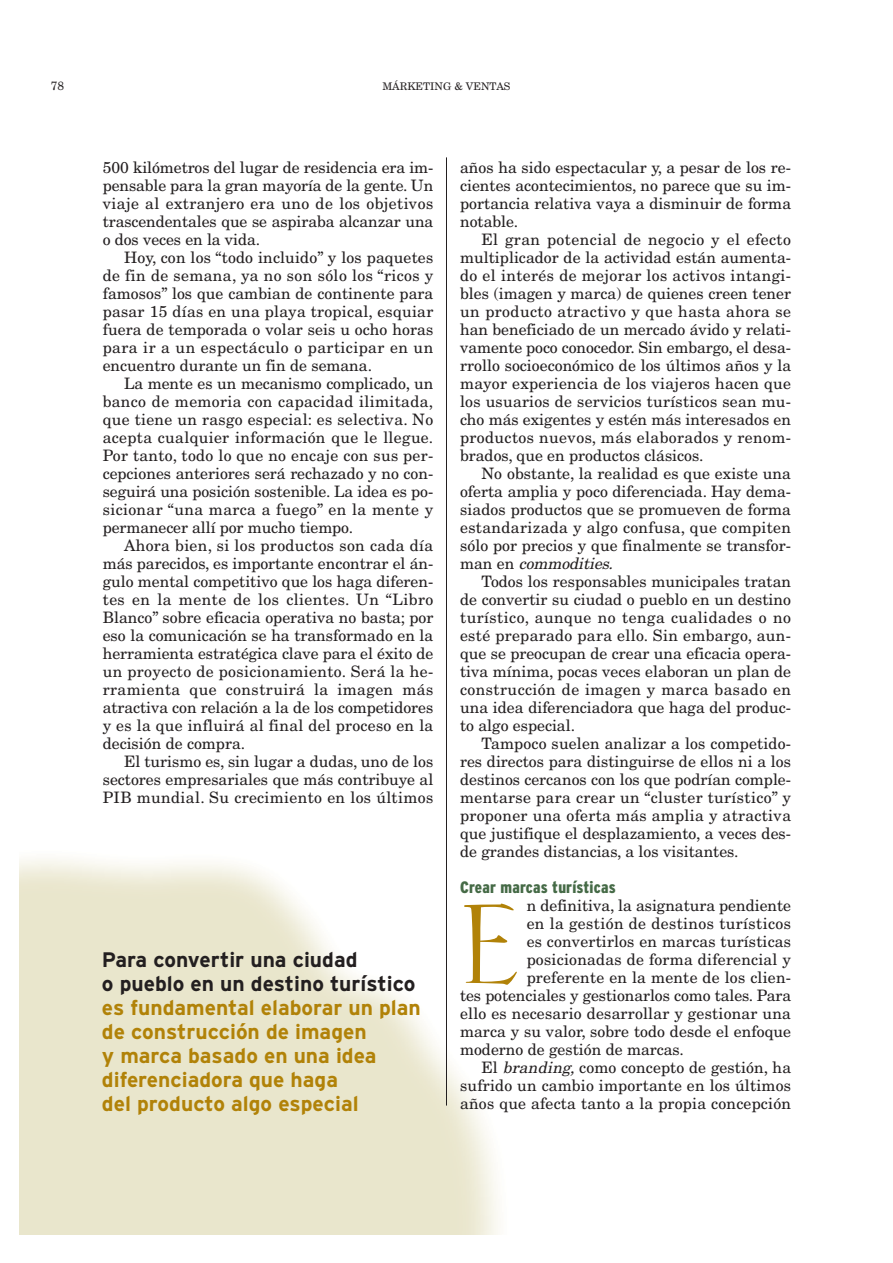
<style>
.page{position:relative;width:893px;height:1263px;background:#fff}
.page>*{position:absolute;margin:0;border:0;box-sizing:border-box;transform-origin:0 0}
.t1{font:104.25px "Phaistos";color:#b18208}
.t2{font:700 21px/24px "Interstate";color:#b18208}
.t3{font:700 21px/24px "Interstate";color:#231f20}
.t4{font:900 condensed 16.5px "Interstate";letter-spacing:.01em;color:#456a46}
.t5{font:15.75px/18px "New Century Schlbk";letter-spacing:.005em;color:#231f20;text-align:justify}
.t6{font:15.75px "New Century Schlbk";letter-spacing:.025em;color:#231f20}
.t7{font:12px "New Century Schlbk";color:#231f20}
.t8{font:10.5px "New Century Schlbk";color:#231f20}
.s1{font-style:italic}
</style>
<div class="page">
<hr style="left:446px;top:157px;width:1px;height:949px;background:#231f20">
<p class="t7" style="left:51px;top:81px;width:15px">78</p>
<p class="t8" style="left:382px;top:82px;width:130px">MÁRKETING &amp; VENTAS</p>
<p class="t5" style="left:103px;top:160px;width:332px">500 kilómetros del lugar de residencia era im&shy;pensable para la gran mayoría de la gente. Un viaje al extranjero era uno de los objetivos trascendentales que se aspiraba alcanzar una o dos veces en la vida.</p>
<p class="t5" style="left:103px;top:250px;width:332px;text-indent:21px">Hoy, con los “todo incluido” y los paquetes de fin de semana, ya no son sólo los “ricos y famosos” los que cambian de continente para pasar 15 días en una playa tropical, esquiar fuera de temporada o volar seis u ocho horas para ir a un espectáculo o participar en un encuentro durante un fin de semana.</p>
<p class="t5" style="left:103px;top:376px;width:332px;text-indent:21px">La mente es un mecanismo complicado, un banco de memoria con capacidad ilimitada, que tiene un rasgo especial: es selectiva. No acepta cualquier información que le llegue.<br>Por tanto, todo lo que no encaje con sus per&shy;cepciones anteriores será rechazado y no con&shy;seguirá una posición sostenible. La idea es po&shy;sicionar “una marca a fuego” en la mente y permanecer allí por mucho tiempo.</p>
<p class="t5" style="left:103px;top:538px;width:332px;text-indent:21px">Ahora bien, si los productos son cada día más parecidos, es importante encontrar el án&shy;gulo mental competitivo que los haga diferen&shy;tes en la mente de los clientes. Un “Libro Blanco” sobre eficacia operativa no basta; por eso la comunicación se ha transformado en la herramienta estratégica clave para el éxito de un proyecto de posicionamiento. Será la he&shy;rramienta que construirá la imagen más atractiva con relación a la de los competidores y es la que influirá al final del proceso en la decisión de compra.</p>
<p class="t5" style="left:103px;top:754px;width:332px;text-indent:21px">El turismo es, sin lugar a dudas, uno de los sectores empresariales que más contribuye al PIB mundial. Su crecimiento en los últimos</p>
<h2 class="t3" style="left:102px;top:949px;width:315px">Para convertir una ciudad<br>o pueblo en un destino turístico</h2>
<h2 class="t2" style="left:102px;top:997px;width:320px">es fundamental elaborar un plan de construcción de imagen<br>y marca basado en una idea diferenciadora que haga<br>del producto algo especial</h2>
<p class="t5" style="left:460px;top:160px;width:332px">años ha sido espectacular y, a pesar de los re&shy;cientes acontecimientos, no parece que su im&shy;portancia relativa vaya a disminuir de forma notable.</p>
<p class="t5" style="left:460px;top:232px;width:332px;text-indent:21px">El gran potencial de negocio y el efecto multiplicador de la actividad están aumenta&shy;do el interés de mejorar los activos intangi&shy;bles (imagen y marca) de quienes creen tener un producto atractivo y que hasta ahora se han beneficiado de un mercado ávido y relati&shy;vamente poco conocedor. Sin embargo, el desa&shy;rrollo socioeconómico de los últimos años y la mayor experiencia de los viajeros hacen que los usuarios de servicios turísticos sean mu&shy;cho más exigentes y estén más interesados en productos nuevos, más elaborados y renom&shy;brados, que en productos clásicos.</p>
<p class="t5" style="left:460px;top:466px;width:332px;text-indent:21px">No obstante, la realidad es que existe una oferta amplia y poco diferenciada. Hay dema&shy;siados productos que se promueven de forma estandarizada y algo confusa, que compiten sólo por precios y que finalmente se transfor&shy;m a n e n <span class="s1">commodities.</span></p>
<p class="t5" style="left:460px;top:574px;width:332px;text-indent:21px">Todos los responsables municipales tratan de convertir su ciudad o pueblo en un destino turístico, aunque no tenga cualidades o no esté preparado para ello. Sin embargo, aun&shy;que se preocupan de crear una eficacia opera&shy;tiva mínima, pocas veces elaboran un plan de construcción de imagen y marca basado en una idea diferenciadora que haga del produc&shy;to algo especial.</p>
<p class="t5" style="left:460px;top:736px;width:332px;text-indent:21px">Tampoco suelen analizar a los competido&shy;res directos para distinguirse de ellos ni a los destinos cercanos con los que podrían comple&shy;mentarse para crear un “cluster turístico” y proponer una oferta más amplia y atractiva que justifique el desplazamiento, a veces des&shy;de grandes distancias, a los visitantes.</p>
<p class="t4" style="left:460px;top:881px;width:157px">Crear marcas turísticas</p>
<h1 class="t1" style="left:460px;top:908px;width:57px">E</h1>
<p class="t5" style="left:526px;top:898px;width:266px">n definitiva, la asignatura pendiente</p>
<p class="t6" style="left:526px;top:917px;width:266px">en la gestión de destinos turísticos</p>
<p class="t5" style="left:526px;top:934px;width:266px">es convertirlos en marcas turísticas</p>
<p class="t5" style="left:526px;top:952px;width:266px">posicionadas de forma diferencial y</p>
<p class="t5" style="left:526px;top:970px;width:266px">preferente en la mente de los clien-</p>
<p class="t5" style="left:460px;top:988px;width:332px">tes potenciales y gestionarlos como tales. Para</p>
<p class="t5" style="left:460px;top:1006px;width:332px">ello es necesario desarrollar y gestionar una</p>
<p class="t5" style="left:460px;top:1024px;width:332px">marca y su valor, sobre todo desde el enfoque</p>
<p class="t5" style="left:460px;top:1042px;width:225px">moderno de gestión de marcas.</p>
<p class="t5" style="left:481px;top:1060px;width:311px">El <span class="s1">branding,</span>como concepto de gestión, ha</p>
<p class="t5" style="left:460px;top:1078px;width:332px">sufrido un cambio importante en los últimos</p>
<p class="t5" style="left:460px;top:1096px;width:332px">años que afecta tanto a la propia concepción</p>
</div>
